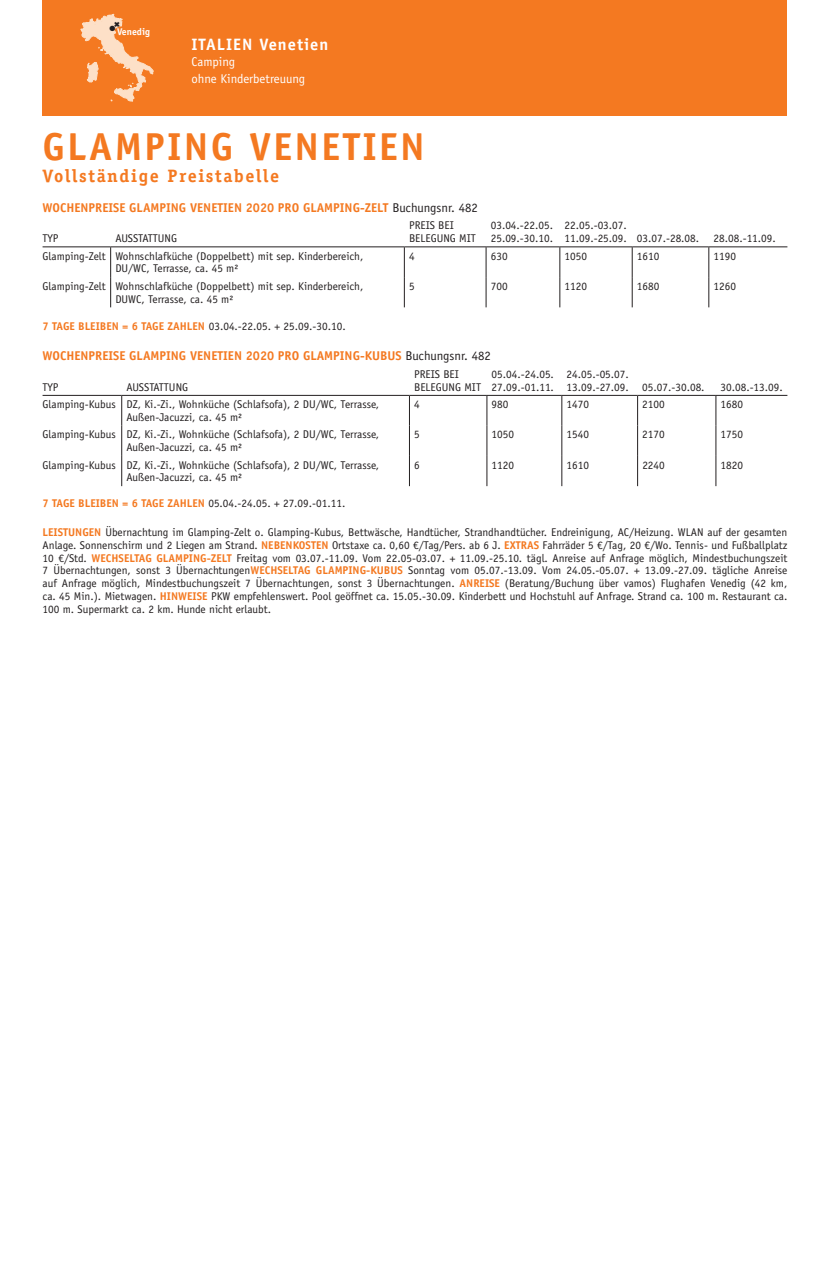
<style>
.page{position:relative;width:830px;height:1263px;background:#fff}
.page>*{position:absolute;margin:0;border:0;box-sizing:border-box;transform-origin:0 0}
.t1{font:700 39px "Officina Sans Std";letter-spacing:.06em;color:#f47921}
.t2{font:700 18px "Officina Serif Std";letter-spacing:.09em;color:#f47921}
.t3{font:700 16.5px "Officina Sans Std";letter-spacing:.06em;color:#fff}
.t4{font:700 12.75px "Officina Sans Std";color:#f47921}
.t5{font:12.75px/16.5px "Officina Sans Std";color:#fff}
.t6{font:11.25px/12.8px "Officina Sans Std";color:#231f20}
.t7{font:700 9.75px "Officina Sans Std";color:#fff}
.t8{font:7.5px "Zapf Dingbats Std";color:#231f20}
.s1{font-weight:400;color:#231f20}
.s2{font-weight:700;color:#f47921}
</style>
<div class="page">
<div style="left:43px;top:0;width:744px;height:116px;background:#f47921"></div>
<hr style="left:43px;top:395px;width:79px;height:1px;background:#231f20">
<hr style="left:122px;top:395px;width:287px;height:1px;background:#231f20">
<hr style="left:121px;top:396px;width:1px;height:30px;background:#231f20">
<hr style="left:409px;top:395px;width:77px;height:1px;background:#231f20">
<hr style="left:409px;top:396px;width:1px;height:30px;background:#231f20">
<hr style="left:486px;top:395px;width:75px;height:1px;background:#231f20">
<hr style="left:486px;top:396px;width:1px;height:30px;background:#231f20">
<hr style="left:561px;top:395px;width:76px;height:1px;background:#231f20">
<hr style="left:561px;top:396px;width:1px;height:30px;background:#231f20">
<hr style="left:637px;top:395px;width:78px;height:1px;background:#231f20">
<hr style="left:637px;top:396px;width:1px;height:30px;background:#231f20">
<hr style="left:715px;top:395px;width:72px;height:1px;background:#231f20">
<hr style="left:715px;top:396px;width:1px;height:30px;background:#231f20">
<hr style="left:121px;top:426px;width:1px;height:30px;background:#231f20">
<hr style="left:409px;top:426px;width:1px;height:30px;background:#231f20">
<hr style="left:486px;top:426px;width:1px;height:30px;background:#231f20">
<hr style="left:561px;top:426px;width:1px;height:30px;background:#231f20">
<hr style="left:637px;top:426px;width:1px;height:30px;background:#231f20">
<hr style="left:715px;top:426px;width:1px;height:30px;background:#231f20">
<hr style="left:121px;top:456px;width:1px;height:30px;background:#231f20">
<hr style="left:409px;top:456px;width:1px;height:30px;background:#231f20">
<hr style="left:486px;top:456px;width:1px;height:30px;background:#231f20">
<hr style="left:561px;top:456px;width:1px;height:30px;background:#231f20">
<hr style="left:637px;top:456px;width:1px;height:30px;background:#231f20">
<hr style="left:715px;top:456px;width:1px;height:30px;background:#231f20">
<hr style="left:43px;top:246px;width:68px;height:1px;background:#231f20">
<hr style="left:111px;top:246px;width:293px;height:1px;background:#231f20">
<hr style="left:110px;top:247px;width:1px;height:30px;background:#231f20">
<hr style="left:404px;top:246px;width:82px;height:1px;background:#231f20">
<hr style="left:404px;top:247px;width:1px;height:30px;background:#231f20">
<hr style="left:486px;top:246px;width:73px;height:1px;background:#231f20">
<hr style="left:485px;top:247px;width:1px;height:30px;background:#231f20">
<hr style="left:559px;top:246px;width:73px;height:1px;background:#231f20">
<hr style="left:559px;top:247px;width:1px;height:30px;background:#231f20">
<hr style="left:632px;top:246px;width:76px;height:1px;background:#231f20">
<hr style="left:631px;top:247px;width:1px;height:30px;background:#231f20">
<hr style="left:708px;top:246px;width:79px;height:1px;background:#231f20">
<hr style="left:708px;top:247px;width:1px;height:30px;background:#231f20">
<hr style="left:110px;top:277px;width:1px;height:30px;background:#231f20">
<hr style="left:404px;top:277px;width:1px;height:30px;background:#231f20">
<hr style="left:485px;top:277px;width:1px;height:30px;background:#231f20">
<hr style="left:559px;top:277px;width:1px;height:30px;background:#231f20">
<hr style="left:631px;top:277px;width:1px;height:30px;background:#231f20">
<hr style="left:708px;top:277px;width:1px;height:30px;background:#231f20">
<svg style="left:80px;top:14px;width:74px;height:88px"></svg>
<p class="t8" style="left:109px;top:25px;width:7px">●</p>
<p class="t7" style="left:117px;top:26px;width:34px">Venedig</p>
<h3 class="t3" style="left:191px;top:34px;width:138px">ITALIEN Venetien</h3>
<p class="t5" style="left:191px;top:53px;width:115px">Camping<br>ohne Kinderbetreuung</p>
<h1 class="t1" style="left:43px;top:123px;width:383px">GLAMPING VENETIEN</h1>
<h2 class="t2" style="left:43px;top:164px;width:238px">Vollständige Preistabelle</h2>
<p class="t4" style="left:43px;top:200px;width:436px">WOCHENPREISE GLAMPING VENETIEN 2020 PRO GLAMPING-ZELT <span class="s1">Buchungsnr. 482</span></p>
<p class="t6" style="left:43px;top:232px;width:18px">TYP</p>
<p class="t6" style="left:115px;top:232px;width:63px">AUSSTATTUNG</p>
<p class="t6" style="left:409px;top:219px;width:68px">PREIS BEI<br>BELEGUNG MIT</p>
<p class="t6" style="left:490px;top:219px;width:64px">03.04.-22.05.<br>25.09.-30.10.</p>
<p class="t6" style="left:564px;top:219px;width:136px">22.05.-03.07.<br>11.09.-25.09. 03.07.-28.08.</p>
<p class="t6" style="left:713px;top:232px;width:64px">28.08.-11.09.</p>
<p class="t6" style="left:115px;top:250px;width:249px;text-indent:-73px">Glamping-Zelt Wohnschlafküche (Doppelbett) mit sep. Kinderbereich,<br>DU/WC, Terrasse, ca. 45 m²</p>
<p class="t6" style="left:409px;top:250px;width:7px">4</p>
<p class="t6" style="left:490px;top:250px;width:18px">630</p>
<p class="t6" style="left:564px;top:250px;width:24px">1050</p>
<p class="t6" style="left:636px;top:250px;width:24px">1610</p>
<p class="t6" style="left:713px;top:250px;width:24px">1190</p>
<p class="t6" style="left:115px;top:280px;width:249px;text-indent:-73px">Glamping-Zelt Wohnschlafküche (Doppelbett) mit sep. Kinderbereich,<br>DUWC, Terrasse, ca. 45 m²</p>
<p class="t6" style="left:409px;top:280px;width:7px">5</p>
<p class="t6" style="left:490px;top:280px;width:18px">700</p>
<p class="t6" style="left:564px;top:280px;width:24px">1120</p>
<p class="t6" style="left:636px;top:280px;width:24px">1680</p>
<p class="t6" style="left:713px;top:280px;width:24px">1260</p>
<p class="t6" style="left:43px;top:320px;width:304px"><span class="s2">7 TAGE BLEIBEN = 6 TAGE ZAHLEN</span> 03.04.-22.05. + 25.09.-30.10.</p>
<p class="t4" style="left:43px;top:348px;width:449px">WOCHENPREISE GLAMPING VENETIEN 2020 PRO GLAMPING-KUBUS <span class="s1">Buchungsnr. 482</span></p>
<p class="t6" style="left:43px;top:380px;width:18px">TYP</p>
<p class="t6" style="left:126px;top:380px;width:63px">AUSSTATTUNG</p>
<p class="t6" style="left:414px;top:368px;width:68px">PREIS BEI<br>BELEGUNG MIT</p>
<p class="t6" style="left:491px;top:368px;width:64px">05.04.-24.05.<br>27.09.-01.11.</p>
<p class="t6" style="left:566px;top:368px;width:139px">24.05.-05.07.<br>13.09.-27.09. 05.07.-30.08.</p>
<p class="t6" style="left:720px;top:380px;width:64px">30.08.-13.09.</p>
<p class="t6" style="left:126px;top:398px;width:254px;text-indent:-84px">Glamping-Kubus DZ, Ki.-Zi., Wohnküche (Schlafsofa), 2 DU/WC, Terrasse,<br>Außen-Jacuzzi, ca. 45 m²</p>
<p class="t6" style="left:414px;top:398px;width:7px">4</p>
<p class="t6" style="left:491px;top:398px;width:18px">980</p>
<p class="t6" style="left:566px;top:398px;width:24px">1470</p>
<p class="t6" style="left:642px;top:398px;width:24px">2100</p>
<p class="t6" style="left:720px;top:398px;width:24px">1680</p>
<p class="t6" style="left:126px;top:428px;width:254px;text-indent:-84px">Glamping-Kubus DZ, Ki.-Zi., Wohnküche (Schlafsofa), 2 DU/WC, Terrasse,<br>Außen-Jacuzzi, ca. 45 m²</p>
<p class="t6" style="left:414px;top:428px;width:7px">5</p>
<p class="t6" style="left:491px;top:428px;width:24px">1050</p>
<p class="t6" style="left:566px;top:428px;width:24px">1540</p>
<p class="t6" style="left:642px;top:428px;width:24px">2170</p>
<p class="t6" style="left:720px;top:428px;width:24px">1750</p>
<p class="t6" style="left:126px;top:459px;width:254px;text-indent:-84px">Glamping-Kubus DZ, Ki.-Zi., Wohnküche (Schlafsofa), 2 DU/WC, Terrasse,<br>Außen-Jacuzzi, ca. 45 m²</p>
<p class="t6" style="left:414px;top:459px;width:7px">6</p>
<p class="t6" style="left:491px;top:459px;width:24px">1120</p>
<p class="t6" style="left:566px;top:459px;width:24px">1610</p>
<p class="t6" style="left:642px;top:459px;width:24px">2240</p>
<p class="t6" style="left:720px;top:459px;width:24px">1820</p>
<p class="t6" style="left:43px;top:497px;width:304px"><span class="s2">7 TAGE BLEIBEN = 6 TAGE ZAHLEN</span> 05.04.-24.05. + 27.09.-01.11.</p>
<p class="t6" style="left:43px;top:526px;width:746px;text-align:justify"><span class="s2">LEISTUNGEN</span> Übernachtung im Glamping-Zelt o. Glamping-Kubus, Bettwäsche, Handtücher, Strandhandtücher. Endreinigung, AC/Heizung. WLAN auf der gesamten Anlage. Sonnenschirm und 2 Liegen am Strand. <span class="s2">NEBENKOSTEN</span> Ortstaxe ca. 0,60 €/Tag/Pers. ab 6 J. <span class="s2">EXTRAS</span> Fahrräder 5 €/Tag, 20 €/Wo. Tennis- und Fußballplatz 10 €/Std. <span class="s2">WECHSELTAG GLAMPING-ZELT</span> Freitag vom 03.07.-11.09. Vom 22.05-03.07. + 11.09.-25.10. tägl. Anreise auf Anfrage möglich, Mindestbuchungszeit 7 Übernachtungen, sonst 3 Übernachtungen<span class="s2">WECHSELTAG GLAMPING-KUBUS</span> Sonntag vom 05.07.-13.09. Vom 24.05.-05.07. + 13.09.-27.09. tägliche Anreise auf Anfrage möglich, Mindestbuchungszeit 7 Übernachtungen, sonst 3 Übernachtungen. <span class="s2">ANREISE</span> (Beratung/Buchung über vamos) Flughafen Venedig (42 km, ca. 45 Min.). Mietwagen. <span class="s2">HINWEISE</span> PKW empfehlenswert. Pool geöffnet ca. 15.05.-30.09. Kinderbett und Hochstuhl auf Anfrage. Strand ca. 100 m. Restaurant ca.<br>100 m. Supermarkt ca. 2 km. Hunde nicht erlaubt.</p>
</div>
